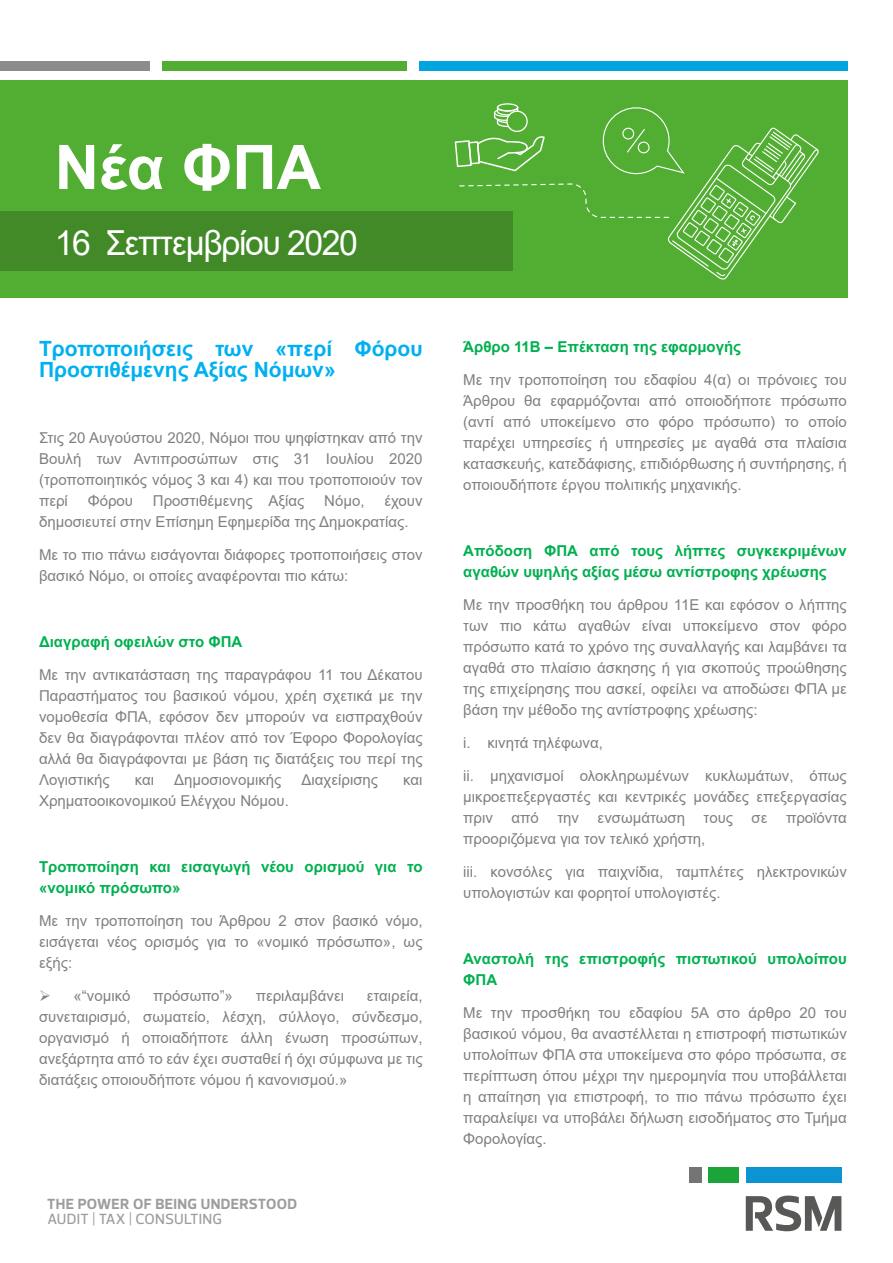
<style>
.page{position:relative;width:893px;height:1263px;background:#fff}
.page>*{position:absolute;margin:0;border:0;box-sizing:border-box;transform-origin:0 0}
.t1{font:700 61.5px "Arial";color:#fff}
.t2{font:34.5px "Arial";letter-spacing:-.045em;color:#fff}
.t3{font:700 21px/21px "Arial";color:#00b0f0}
.t4{font:15px/21px "Arial";color:#808080;text-align:justify}
.t5{font:700 15px/21px "Arial";color:#00b050}
.t6{font:700 15px "Prelo";letter-spacing:.02em;color:#9c9c9a}
.t7{font:500 15px "Prelo";letter-spacing:.01em;color:#9c9c9a}
</style>
<div class="page">
<div style="left:0;top:80px;width:848px;height:218px;background:#52ae32"></div>
<div style="left:162px;top:61px;width:244px;height:9px;background:#52ae32"></div>
<div style="left:419px;top:61px;width:429px;height:9px;background:#00a5df"></div>
<div style="left:0;top:61px;width:149px;height:9px;background:#8c8c8b"></div>
<div style="left:0;top:211px;width:512px;height:60px;background:#418a27"></div>
<div style="left:746px;top:1167px;width:95px;height:16px;background:#0c93d2"></div>
<div style="left:690px;top:1167px;width:12px;height:16px;background:#757474"></div>
<div style="left:709px;top:1167px;width:30px;height:16px;background:#1ba438"></div>
<svg style="left:746px;top:1195px;width:95px;height:36px"></svg>
<svg style="left:454px;top:103px;width:365px;height:177px"></svg>
<h1 class="t1" style="left:55px;top:124px;width:268px">Νέα ΦΠΑ</h1>
<h2 class="t2" style="left:55px;top:219px;width:305px">16 Σεπτεμβρίου 2020</h2>
<h3 class="t3" style="left:39px;top:338px;width:385px">Τροποποιήσεις των «περί Φόρου<br>Προστιθέμενης Αξίας Νόμων»</h3>
<p class="t4" style="left:39px;top:427px;width:385px">Στις 20 Αυγούστου 2020, Νόμοι που ψηφίστηκαν από την Βουλή των Αντιπροσώπων στις 31 Ιουλίου 2020 (τροποποιητικός νόμος 3 και 4) και που τροποποιούν τον περί</p>
<p class="t4" style="left:88px;top:490px;width:47px">Φόρου</p>
<p class="t4" style="left:153px;top:490px;width:153px">Προστιθέμενης Αξίας</p>
<p class="t4" style="left:324px;top:490px;width:42px">Νόμο,</p>
<p class="t4" style="left:39px;top:490px;width:385px;text-indent:345px">έχουν δημοσιευτεί στην Επίσημη Εφημερίδα της Δημοκρατίας.</p>
<p class="t4" style="left:39px;top:544px;width:385px">Με το πιο πάνω εισάγονται διάφορες τροποποιήσεις στον βασικό Νόμο, οι οποίες αναφέρονται πιο κάτω:</p>
<p class="t5" style="left:39px;top:631px;width:205px">Διαγραφή οφειλών στο ΦΠΑ</p>
<p class="t4" style="left:39px;top:664px;width:385px">Με την αντικατάσταση της παραγράφου 11 του Δέκατου Παραστήματος του βασικού νόμου, χρέη σχετικά με την νομοθεσία ΦΠΑ, εφόσον δεν μπορούν να εισπραχθούν δεν θα διαγράφονται πλέον από τον Έφορο Φορολογίας αλλά θα διαγράφονται με βάση τις διατάξεις του περί της Λογιστικής</p>
<p class="t4" style="left:135px;top:769px;width:21px">και</p>
<p class="t4" style="left:174px;top:769px;width:109px">Δημοσιονομικής</p>
<p class="t4" style="left:302px;top:769px;width:78px">Διαχείρισης</p>
<p class="t4" style="left:403px;top:769px;width:21px">και</p>
<p class="t4" style="left:39px;top:790px;width:251px">Χρηματοοικονομικού Ελέγχου Νόμου.</p>
<p class="t5" style="left:39px;top:856px;width:385px">Τροποποίηση και εισαγωγή νέου ορισμού για το «νομικό πρόσωπο»</p>
<p class="t4" style="left:39px;top:910px;width:385px">Με την τροποποίηση του Άρθρου 2 στον βασικό νόμο, εισάγεται νέος ορισμός για το «νομικό πρόσωπο», ως εξής:</p>
<p class="t4" style="left:39px;top:985px;width:93px">➢ «“νομικό</p>
<p class="t4" style="left:153px;top:985px;width:81px">πρόσωπο”»</p>
<p class="t4" style="left:256px;top:985px;width:90px">περιλαμβάνει</p>
<p class="t4" style="left:39px;top:985px;width:385px;text-indent:328px">εταιρεία, συνεταιρισμό, σωματείο, λέσχη, σύλλογο, σύνδεσμο, οργανισμό ή οποιαδήποτε άλλη ένωση προσώπων, ανεξάρτητα από το εάν έχει συσταθεί ή όχι σύμφωνα με τις διατάξεις οποιουδήποτε νόμου ή κανονισμού.»</p>
<p class="t6" style="left:47px;top:1194px;width:252px">THE POWER OF BEING UNDERSTOOD</p>
<p class="t7" style="left:47px;top:1209px;width:176px">AUDIT | TAX | CONSULTING</p>
<p class="t5" style="left:463px;top:336px;width:279px">Άρθρο 11Β – Επέκταση της εφαρμογής</p>
<p class="t4" style="left:463px;top:369px;width:385px">Με την τροποποίηση του εδαφίου 4(α) οι πρόνοιες του Άρθρου θα εφαρμόζονται από οποιοδήποτε πρόσωπο (αντί από υποκείμενο στο φόρο πρόσωπο) το οποίο παρέχει υπηρεσίες ή υπηρεσίες με αγαθά στα πλαίσια κατασκευής, κατεδάφισης, επιδιόρθωσης ή συντήρησης, ή οποιουδήποτε έργου πολιτικής μηχανικής.</p>
<p class="t5" style="left:463px;top:540px;width:385px">Απόδοση ΦΠΑ από τους λήπτες συγκεκριμένων αγαθών υψηλής αξίας μέσω αντίστροφης χρέωσης</p>
<p class="t4" style="left:463px;top:594px;width:385px">Με την προσθήκη του άρθρου 11Ε και εφόσον ο λήπτης των πιο κάτω αγαθών είναι υποκείμενο στον φόρο πρόσωπο κατά το χρόνο της συναλλαγής και λαμβάνει τα αγαθά στο πλαίσιο άσκησης ή για σκοπούς προώθησης της επιχείρησης που ασκεί, οφείλει να αποδώσει ΦΠΑ με βάση την μέθοδο της αντίστροφης χρέωσης:</p>
<p class="t4" style="left:463px;top:732px;width:141px">i. κινητά τηλέφωνα,</p>
<p class="t4" style="left:463px;top:765px;width:385px">ii. μηχανισμοί ολοκληρωμένων κυκλωμάτων, όπως μικροεπεξεργαστές και κεντρικές μονάδες επεξεργασίας πριν από την ενσωμάτωση τους σε προϊόντα προοριζόμενα για τον τελικό χρήστη,</p>
<p class="t4" style="left:463px;top:861px;width:385px">iii. κονσόλες για παιχνίδια, ταμπλέτες ηλεκτρονικών υπολογιστών και φορητοί υπολογιστές.</p>
<p class="t5" style="left:463px;top:948px;width:385px">Αναστολή της επιστροφής πιστωτικού υπολοίπου<br>ΦΠΑ</p>
<p class="t4" style="left:463px;top:1002px;width:385px">Με την προσθήκη του εδαφίου 5Α στο άρθρο 20 του βασικού νόμου, θα αναστέλλεται η επιστροφή πιστωτικών υπολοίπων ΦΠΑ στα υποκείμενα στο φόρο πρόσωπα, σε περίπτωση όπου μέχρι την ημερομηνία που υποβάλλεται η απαίτηση για επιστροφή, το πιο πάνω πρόσωπο έχει παραλείψει να υποβάλει δήλωση εισοδήματος στο Τμήμα Φορολογίας.</p>
</div>
